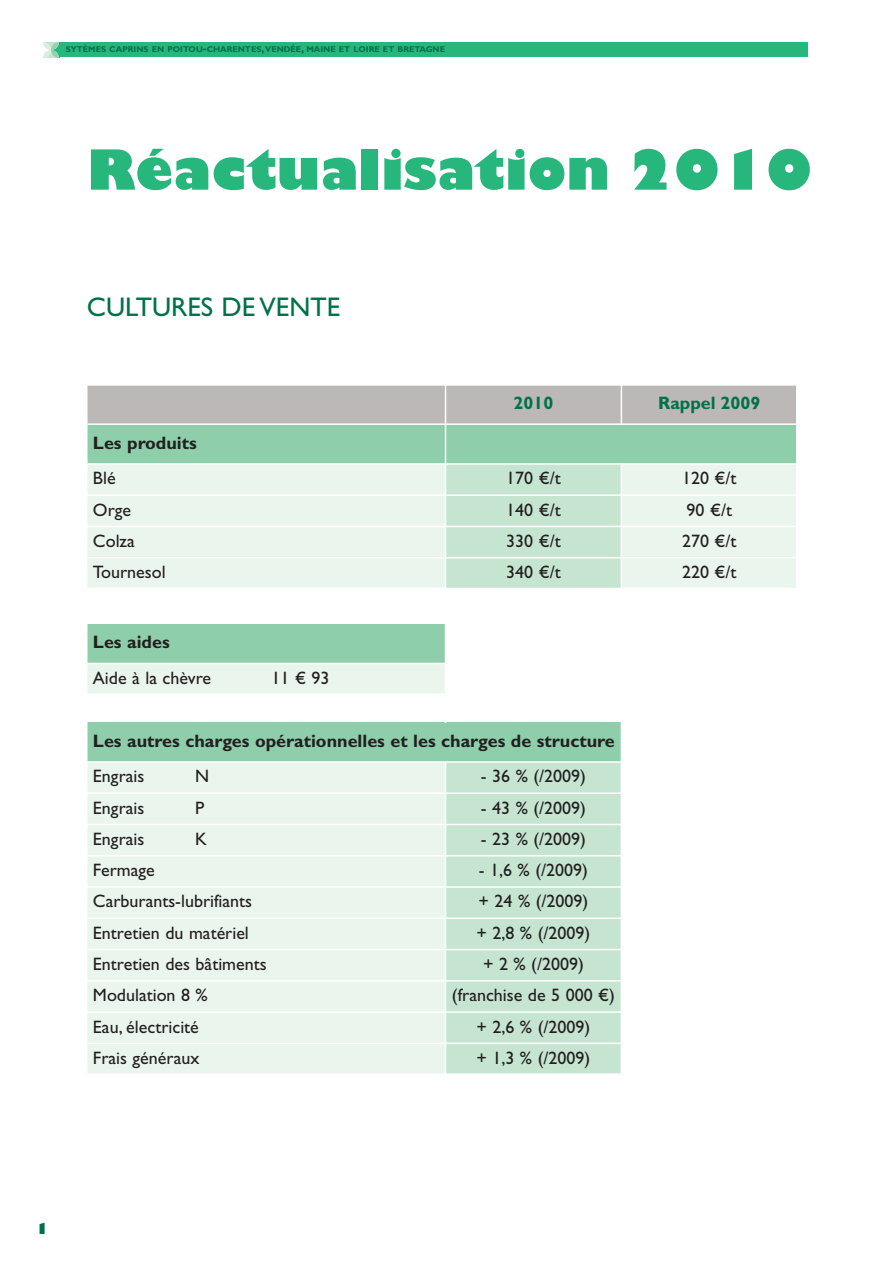
<style>
.page{position:relative;width:893px;height:1263px;background:#fff}
.page>*{position:absolute;margin:0;border:0;box-sizing:border-box;transform-origin:0 0}
.t1{font:800 54px "Gill Sans";color:#27b67c}
.t2{font:27px "Gill Sans Std";color:#007248}
.t3{font:18px "Gill Sans Std";color:#231f20}
.t4{font:700 18px "Gill Sans Std";color:#231f20}
.t5{font:700 18px "Gill Sans Std";color:#007248}
.t6{font:800 15px "Gill Sans Std";color:#007248}
.t7{font:700 8.4px "Gill Sans Std";color:#007248}
.s1{font-size:11.25px}
</style>
<div class="page">
<svg style="left:43px;top:42px;width:16px;height:15px"></svg>
<div style="left:59px;top:42px;width:749px;height:15px;background:#27b67c"></div>
<div style="left:87px;top:385px;width:358px;height:38px;background:#bcb8b7"></div>
<div style="left:446px;top:385px;width:175px;height:38px;background:#bcb8b7"></div>
<div style="left:622px;top:385px;width:174px;height:38px;background:#bcb8b7"></div>
<div style="left:87px;top:424px;width:358px;height:40px;background:#8eceaa"></div>
<div style="left:445px;top:424px;width:351px;height:40px;background:#8eceaa"></div>
<div style="left:87px;top:464px;width:358px;height:31px;background:#eaf5ed"></div>
<div style="left:445px;top:464px;width:176px;height:31px;background:#c6e5d1"></div>
<div style="left:621px;top:464px;width:175px;height:31px;background:#eaf5ed"></div>
<div style="left:87px;top:495px;width:358px;height:31px;background:#eaf5ed"></div>
<div style="left:445px;top:495px;width:176px;height:31px;background:#c6e5d1"></div>
<div style="left:621px;top:495px;width:175px;height:31px;background:#eaf5ed"></div>
<div style="left:87px;top:526px;width:358px;height:32px;background:#eaf5ed"></div>
<div style="left:445px;top:526px;width:176px;height:32px;background:#c6e5d1"></div>
<div style="left:621px;top:526px;width:175px;height:32px;background:#eaf5ed"></div>
<div style="left:87px;top:558px;width:358px;height:30px;background:#eaf5ed"></div>
<div style="left:445px;top:558px;width:176px;height:30px;background:#c6e5d1"></div>
<div style="left:621px;top:558px;width:175px;height:30px;background:#eaf5ed"></div>
<div style="left:87px;top:624px;width:358px;height:39px;background:#8eceaa"></div>
<div style="left:87px;top:663px;width:358px;height:31px;background:#eaf5ed"></div>
<div style="left:87px;top:723px;width:534px;height:39px;background:#8eceaa"></div>
<div style="left:87px;top:762px;width:358px;height:31px;background:#eaf5ed"></div>
<div style="left:445px;top:762px;width:176px;height:31px;background:#c6e5d1"></div>
<div style="left:87px;top:793px;width:358px;height:32px;background:#eaf5ed"></div>
<div style="left:445px;top:793px;width:176px;height:32px;background:#c6e5d1"></div>
<div style="left:87px;top:825px;width:358px;height:31px;background:#eaf5ed"></div>
<div style="left:445px;top:825px;width:176px;height:31px;background:#c6e5d1"></div>
<div style="left:87px;top:856px;width:358px;height:31px;background:#eaf5ed"></div>
<div style="left:445px;top:856px;width:176px;height:31px;background:#c6e5d1"></div>
<div style="left:87px;top:887px;width:358px;height:31px;background:#eaf5ed"></div>
<div style="left:445px;top:887px;width:176px;height:31px;background:#c6e5d1"></div>
<div style="left:87px;top:918px;width:358px;height:32px;background:#eaf5ed"></div>
<div style="left:445px;top:918px;width:176px;height:32px;background:#c6e5d1"></div>
<div style="left:87px;top:950px;width:358px;height:31px;background:#eaf5ed"></div>
<div style="left:445px;top:950px;width:176px;height:31px;background:#c6e5d1"></div>
<div style="left:87px;top:981px;width:358px;height:31px;background:#eaf5ed"></div>
<div style="left:445px;top:981px;width:176px;height:31px;background:#c6e5d1"></div>
<div style="left:87px;top:1012px;width:358px;height:31px;background:#eaf5ed"></div>
<div style="left:445px;top:1012px;width:176px;height:31px;background:#c6e5d1"></div>
<div style="left:87px;top:1043px;width:358px;height:31px;background:#eaf5ed"></div>
<div style="left:445px;top:1043px;width:176px;height:31px;background:#c6e5d1"></div>
<hr style="left:87px;top:385px;width:1px;height:689px;background:#fff">
<hr style="left:445px;top:385px;width:1px;height:338px;background:#fff">
<hr style="left:445px;top:761px;width:1px;height:313px;background:#fff">
<hr style="left:621px;top:463px;width:1px;height:125px;background:#fff">
<hr style="left:87px;top:385px;width:709px;height:1px;background:#fff">
<hr style="left:87px;top:423px;width:709px;height:2px;background:#fff">
<hr style="left:87px;top:463px;width:709px;height:2px;background:#fff">
<hr style="left:87px;top:494px;width:709px;height:2px;background:#fff">
<hr style="left:87px;top:526px;width:709px;height:1px;background:#fff">
<hr style="left:87px;top:557px;width:709px;height:1px;background:#fff">
<hr style="left:87px;top:663px;width:709px;height:1px;background:#fff">
<hr style="left:87px;top:761px;width:709px;height:2px;background:#fff">
<hr style="left:87px;top:792px;width:709px;height:2px;background:#fff">
<hr style="left:87px;top:824px;width:709px;height:1px;background:#fff">
<hr style="left:87px;top:855px;width:709px;height:2px;background:#fff">
<hr style="left:87px;top:886px;width:709px;height:2px;background:#fff">
<hr style="left:87px;top:918px;width:709px;height:1px;background:#fff">
<hr style="left:87px;top:949px;width:709px;height:1px;background:#fff">
<hr style="left:87px;top:980px;width:709px;height:2px;background:#fff">
<hr style="left:87px;top:1011px;width:709px;height:2px;background:#fff">
<hr style="left:87px;top:1043px;width:709px;height:1px;background:#fff">
<p class="t7" style="left:66px;top:46px;width:381px">SYTÈMES CAPRINS EN POITOU<span class="s1">-</span>CHARENTES<span class="s1">,</span> VENDÉE<span class="s1">,</span> MAINE ET LOIRE ET BRETAGNE</p>
<h1 class="t1" style="left:87px;top:149px;width:727px">Réactualisation 2010</h1>
<h2 class="t2" style="left:87px;top:297px;width:255px">CULTURES DE VENTE</h2>
<p class="t5" style="left:514px;top:396px;width:41px">2010</p>
<p class="t5" style="left:658px;top:396px;width:104px">Rappel 2009</p>
<p class="t4" style="left:93px;top:436px;width:105px">Les produits</p>
<p class="t3" style="left:93px;top:471px;width:24px">Blé</p>
<p class="t3" style="left:506px;top:471px;width:56px">170 €/t</p>
<p class="t3" style="left:682px;top:471px;width:56px">120 €/t</p>
<p class="t3" style="left:93px;top:503px;width:40px">Orge</p>
<p class="t3" style="left:506px;top:503px;width:56px">140 €/t</p>
<p class="t3" style="left:686px;top:503px;width:47px">90 €/t</p>
<p class="t3" style="left:93px;top:534px;width:43px">Colza</p>
<p class="t3" style="left:506px;top:534px;width:56px">330 €/t</p>
<p class="t3" style="left:682px;top:534px;width:56px">270 €/t</p>
<p class="t3" style="left:93px;top:565px;width:74px">Tournesol</p>
<p class="t3" style="left:506px;top:565px;width:56px">340 €/t</p>
<p class="t3" style="left:682px;top:565px;width:56px">220 €/t</p>
<p class="t4" style="left:93px;top:635px;width:78px">Les aides</p>
<p class="t3" style="left:93px;top:671px;width:120px">Aide à la chèvre</p>
<p class="t3" style="left:272px;top:671px;width:59px">11 € 93</p>
<p class="t4" style="left:93px;top:734px;width:523px">Les autres charges opérationnelles et les charges de structure</p>
<p class="t3" style="left:93px;top:769px;width:53px">Engrais</p>
<p class="t3" style="left:195px;top:769px;width:16px">N</p>
<p class="t3" style="left:481px;top:769px;width:107px">- 36 % (/2009)</p>
<p class="t3" style="left:93px;top:801px;width:53px">Engrais</p>
<p class="t3" style="left:195px;top:801px;width:11px">P</p>
<p class="t3" style="left:481px;top:801px;width:107px">- 43 % (/2009)</p>
<p class="t3" style="left:93px;top:832px;width:53px">Engrais</p>
<p class="t3" style="left:195px;top:832px;width:13px">K</p>
<p class="t3" style="left:481px;top:832px;width:107px">- 23 % (/2009)</p>
<p class="t3" style="left:93px;top:863px;width:63px">Fermage</p>
<p class="t3" style="left:479px;top:863px;width:111px">- 1,6 % (/2009)</p>
<p class="t3" style="left:93px;top:894px;width:160px">Carburants-lubrifiants</p>
<p class="t3" style="left:478px;top:894px;width:111px">+ 24 % (/2009)</p>
<p class="t3" style="left:93px;top:926px;width:157px">Entretien du matériel</p>
<p class="t3" style="left:476px;top:926px;width:115px">+ 2,8 % (/2009)</p>
<p class="t3" style="left:93px;top:957px;width:175px">Entretien des bâtiments</p>
<p class="t3" style="left:483px;top:957px;width:102px">+ 2 % (/2009)</p>
<p class="t3" style="left:93px;top:988px;width:116px">Modulation 8 %</p>
<p class="t3" style="left:452px;top:988px;width:165px">(franchise de 5 000 €)</p>
<p class="t3" style="left:93px;top:1019px;width:107px">Eau, électricité</p>
<p class="t3" style="left:476px;top:1019px;width:115px">+ 2,6 % (/2009)</p>
<p class="t3" style="left:93px;top:1051px;width:108px">Frais généraux</p>
<p class="t3" style="left:476px;top:1051px;width:115px">+ 1,3 % (/2009)</p>
<p class="t6" style="left:36px;top:1220px;width:14px">1</p>
</div>
